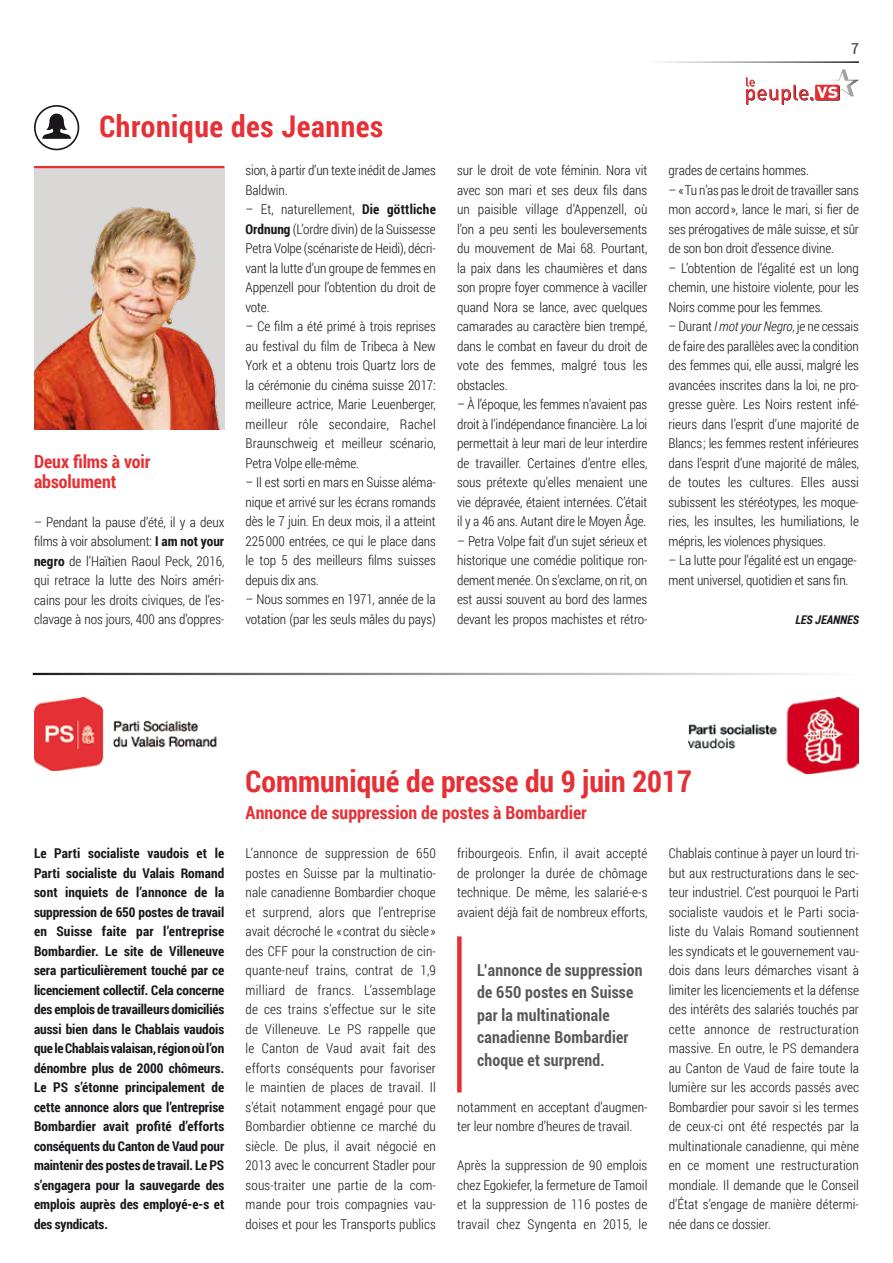
<style>
.page{position:relative;width:893px;height:1263px;background:#fff}
.page>*{position:absolute;margin:0;border:0;box-sizing:border-box;transform-origin:0 0}
.t1{font:700 30px "Roboto Condensed";color:#e53136}
.t2{font:700 30px "Roboto Condensed";letter-spacing:.02em;color:#e53136}
.t3{font:700 18px/19.5px "Roboto Condensed";color:#e53136}
.t4{font:700 condensed 16.5px/22.5px "Roboto";letter-spacing:.015em;color:#58585a;scale:.96 1}
.t5{font:condensed 15px "Roboto";color:#3e3d40}
.t6{font:300 13.5px/19.5px "Roboto Condensed";letter-spacing:-.005em;color:#1a171c;text-align:justify}
.t7{font:700 13.5px/19.5px "Roboto Condensed";letter-spacing:-.005em;color:#1a171c;text-align:justify}
.t8{font:italic 700 12px "Roboto Condensed";color:#1a171c}
.s1{font-weight:700}
.s2{font-style:italic}
</style>
<div class="page">
<svg style="left:746px;top:69px;width:113px;height:36px"></svg>
<div style="left:34px;top:105px;width:45px;height:45px;border:2px solid #1a171c;border-radius:50%"></div>
<svg style="left:42px;top:114px;width:29px;height:25px"></svg>
<img style="left:34px;top:168px;width:190px;height:261px">
<hr style="left:34px;top:166px;width:190px;height:2px;background:#e53136">
<div style="left:457px;top:936px;width:5px;height:156px;background:#e53136"></div>
<img style="left:34px;top:697px;width:183px;height:73px">
<img style="left:688px;top:697px;width:171px;height:76px">
<p class="t5" style="left:851px;top:38px;width:9px">7</p>
<h1 class="t2" style="left:99px;top:105px;width:285px">Chronique des Jeannes</h1>
<h2 class="t3" style="left:34px;top:451px;width:118px">Deux films à voir absolument</h2>
<p class="t6" style="left:34px;top:512px;width:192px">– Pendant la pause d’été, il y a deux films à voir absolument: <span class="s1">I am not your negro</span> de l’Haïtien Raoul Peck, 2016, qui retrace la lutte des Noirs améri&shy;cains pour les droits civiques, de l’es&shy;clavage à nos jours, 400 ans d’oppres-</p>
<p class="t6" style="left:246px;top:160px;width:192px">sion, à partir d’un texte inédit de James<br>Baldwin.</p>
<p class="t6" style="left:246px;top:199px;width:192px">– Et, naturellement, <span class="s1">Die göttliche Ordnung</span> (L’ordre divin) de la Suissesse Petra Volpe (scénariste de Heidi), décri&shy;vant la lutte d’un groupe de femmes en Appenzell pour l’obtention du droit de vote.</p>
<p class="t6" style="left:246px;top:316px;width:192px">– Ce film a été primé à trois reprises au festival du film de Tribeca à New York et a obtenu trois Quartz lors de la cérémonie du cinéma suisse 2017: meilleure actrice, Marie Leuenberger, meilleur rôle secondaire, Rachel Braunschweig et meilleur scénario, Petra Volpe elle-même.</p>
<p class="t6" style="left:246px;top:472px;width:192px">– Il est sorti en mars en Suisse aléma&shy;nique et arrivé sur les écrans romands dès le 7 juin. En deux mois, il a atteint 225 000 entrées, ce qui le place dans le top 5 des meilleurs films suisses depuis dix ans.</p>
<p class="t6" style="left:246px;top:589px;width:192px">– Nous sommes en 1971, année de la votation (par les seuls mâles du pays)</p>
<p class="t6" style="left:457px;top:160px;width:192px">sur le droit de vote féminin. Nora vit avec son mari et ses deux fils dans un paisible village d’Appenzell, où l’on a peu senti les bouleversements du mouvement de Mai 68. Pourtant, la paix dans les chaumières et dans son propre foyer commence à vaciller quand Nora se lance, avec quelques camarades au caractère bien trempé, dans le combat en faveur du droit de vote des femmes, malgré tous les obstacles.</p>
<p class="t6" style="left:457px;top:394px;width:192px">– À l’époque, les femmes n’avaient pas droit à l’indépendance financière. La loi permettait à leur mari de leur interdire de travailler. Certaines d’entre elles, sous prétexte qu’elles menaient une vie dépravée, étaient internées. C’était il y a 46 ans. Autant dire le Moyen Âge.</p>
<p class="t6" style="left:457px;top:531px;width:192px">– Petra Volpe fait d’un sujet sérieux et historique une comédie politique ron&shy;dement menée. On s’exclame, on rit, on est aussi souvent au bord des larmes devant les propos machistes et rétro-</p>
<p class="t6" style="left:669px;top:160px;width:142px">grades de certains hommes.</p>
<p class="t6" style="left:669px;top:180px;width:192px">– « Tu n’as pas le droit de travailler sans mon accord », lance le mari, si fier de ses prérogatives de mâle suisse, et sûr de son bon droit d’essence divine.</p>
<p class="t6" style="left:669px;top:258px;width:192px">– L’obtention de l’égalité est un long chemin, une histoire violente, pour les Noirs comme pour les femmes.</p>
<p class="t6" style="left:669px;top:316px;width:192px">– Durant <span class="s2">I mot your Negro</span>, je ne cessais de faire des parallèles avec la condition des femmes qui, elle aussi, malgré les avancées inscrites dans la loi, ne pro&shy;gresse guère. Les Noirs restent infé&shy;rieurs dans l’esprit d’une majorité de Blancs ; les femmes restent inférieures dans l’esprit d’une majorité de mâles, de toutes les cultures. Elles aussi subissent les stéréotypes, les moque&shy;ries, les insultes, les humiliations, le mépris, les violences physiques.</p>
<p class="t6" style="left:669px;top:550px;width:190px">– La lutte pour l’égalité est un engage&shy;ment universel, quotidien et sans fin.</p>
<p class="t8" style="left:795px;top:612px;width:65px">LES JEANNES</p>
<h1 class="t1" style="left:246px;top:760px;width:448px">Communiqué de presse du 9 juin 2017</h1>
<h2 class="t3" style="left:246px;top:802px;width:343px">Annonce de suppression de postes à Bombardier</h2>
<p class="t7" style="left:34px;top:843px;width:192px">Le Parti socialiste vaudois et le Parti socialiste du Valais Romand sont inquiets de l’annonce de la suppression de 650 postes de travail en Suisse faite par l’entreprise Bombardier. Le site de Villeneuve sera particulièrement touché par ce licenciement collectif. Cela concerne des emplois de travailleurs domiciliés aussi bien dans le Chablais vaudois que le Chablais valaisan, région où l’on dénombre plus de 2000 chômeurs.<br>Le PS s’étonne principalement de cette annonce alors que l’entreprise Bombardier avait profité d’efforts conséquents du Canton de Vaud pour maintenir des postes de travail. Le PS s’engagera pour la sauvegarde des emplois auprès des employé-e-s et des syndicats.</p>
<p class="t6" style="left:246px;top:843px;width:192px">L’annonce de suppression de 650 postes en Suisse par la multinatio&shy;nale canadienne Bombardier choque et surprend, alors que l’entreprise avait décroché le « contrat du siècle » des CFF pour la construction de cin&shy;quante-neuf trains, contrat de 1,9 milliard de francs. L’assemblage de ces trains s’effectue sur le site de Villeneuve. Le PS rappelle que le Canton de Vaud avait fait des efforts conséquents pour favoriser le maintien de places de travail. Il s’était notamment engagé pour que Bombardier obtienne ce marché du siècle. De plus, il avait négocié en 2013 avec le concurrent Stadler pour sous-traiter une partie de la com&shy;mande pour trois compagnies vau&shy;doises et pour les Transports publics</p>
<p class="t6" style="left:457px;top:843px;width:192px">fribourgeois. Enfin, il avait accepté de prolonger la durée de chômage technique. De même, les salarié-e-s avaient déjà fait de nombreux efforts,</p>
<p class="t4" style="left:477px;top:958px;width:174px">L’annonce de suppression de 650 postes en Suisse par la multinationale canadienne Bombardier choque et surprend.</p>
<p class="t6" style="left:457px;top:1097px;width:192px">notamment en acceptant d’augmen&shy;ter leur nombre d’heures de travail.</p>
<p class="t6" style="left:457px;top:1155px;width:192px">Après la suppression de 90 emplois chez Egokiefer, la fermeture de Tamoil et la suppression de 116 postes de travail chez Syngenta en 2015, le</p>
<p class="t6" style="left:669px;top:843px;width:192px">Chablais continue à payer un lourd tri&shy;but aux restructurations dans le sec&shy;teur industriel. C’est pourquoi le Parti socialiste vaudois et le Parti socia&shy;liste du Valais Romand soutiennent les syndicats et le gouvernement vau&shy;dois dans leurs démarches visant à limiter les licenciements et la défense des intérêts des salariés touchés par cette annonce de restructuration massive. En outre, le PS demandera au Canton de Vaud de faire toute la lumière sur les accords passés avec Bombardier pour savoir si les termes de ceux-ci ont été respectés par la multinationale canadienne, qui mène en ce moment une restructuration mondiale. Il demande que le Conseil d’État s’engage de manière détermi&shy;née dans ce dossier.</p>
</div>
